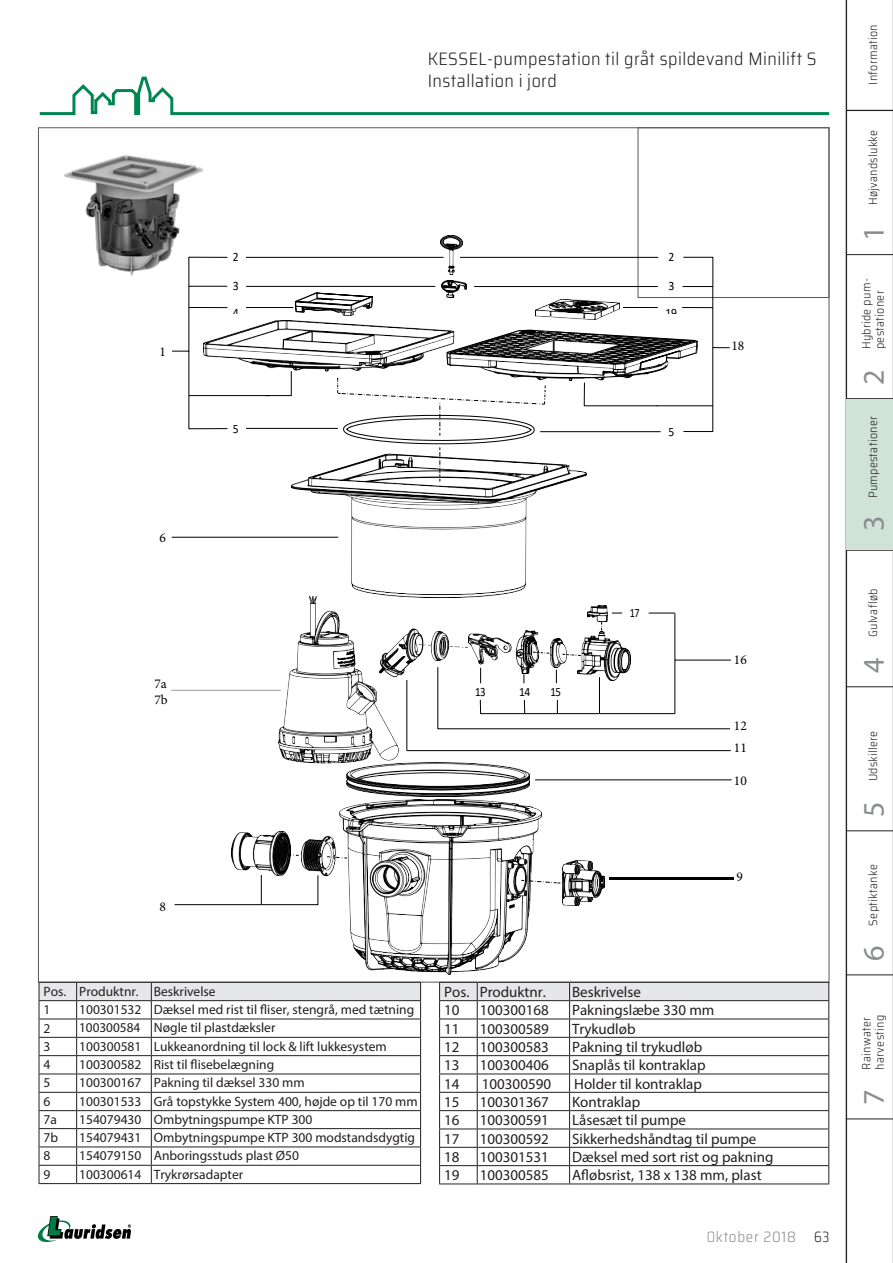
<style>
.page{position:relative;width:893px;height:1263px;background:#fff}
.page>*{position:absolute;margin:0;border:0;box-sizing:border-box;transform-origin:0 0}
.t1{font:30px "Myriad Pro";color:#8a8c8f}
.t2{font:300 semi-condensed 18px/21.6px "Saira";letter-spacing:.025em;color:#231f20}
.t3{font:15px "Myriad Pro";color:#231f20}
.t4{font:300 semi-condensed 15px "Saira";letter-spacing:.05em;color:#8a8c8f;scale:.9 1}
.t5{font:13.5px "Myriad Pro";color:#231f20}
.t6{font:13.5px "Minion Pro";color:#000}
.t7{font:12.75px "Calibri";letter-spacing:-.045em;color:#000;scale:.91 1}
.t8{font:12.75px/27px "Calibri";letter-spacing:-.045em;color:#000;scale:.93 1}
.t9{font:12.75px "Calibri";letter-spacing:-.045em;color:#000;scale:.85 1}
.t10{font:12.75px "Calibri";letter-spacing:-.045em;color:#000;scale:.8 1}
.t11{font:300 semi-condensed 12px/13.5px "Saira";letter-spacing:.025em;color:#231f20}
.s1{color:#231f20}
</style>
<div class="page">
<div style="left:638px;top:128px;width:191px;height:170px;border:1px solid #57585a"></div>
<hr style="left:846px;top:254px;width:47px;height:1px;background:#231f20">
<hr style="left:846px;top:398px;width:47px;height:1px;background:#231f20">
<hr style="left:846px;top:686px;width:47px;height:1px;background:#231f20">
<hr style="left:846px;top:830px;width:47px;height:1px;background:#231f20">
<hr style="left:846px;top:974px;width:47px;height:1px;background:#231f20">
<hr style="left:846px;top:1118px;width:47px;height:1px;background:#231f20">
<img style="left:64px;top:155px;width:142px;height:121px">
<img style="left:291px;top:504px;width:236px;height:92px">
<img style="left:529px;top:631px;width:10px;height:36px">
<img style="left:172px;top:596px;width:357px;height:200px">
<img style="left:550px;top:639px;width:17px;height:28px">
<svg style="left:533px;top:652px;width:16px;height:2px"></svg>
<img style="left:581px;top:631px;width:49px;height:36px">
<svg style="left:562px;top:654px;width:19px;height:2px"></svg>
<img style="left:587px;top:605px;width:20px;height:16px">
<svg style="left:597px;top:127px;width:127px;height:130px"></svg>
<hr style="left:172px;top:537px;width:166px;height:1px;background:#000">
<svg style="left:437px;top:667px;width:294px;height:62px"></svg>
<hr style="left:599px;top:677px;width:1px;height:36px;background:#000">
<svg style="left:649px;top:613px;width:26px;height:1px"></svg>
<hr style="left:675px;top:613px;width:1px;height:101px;background:#000">
<hr style="left:675px;top:660px;width:56px;height:1px;background:#000">
<hr style="left:407px;top:680px;width:1px;height:71px;background:#000">
<hr style="left:407px;top:750px;width:324px;height:1px;background:#000">
<hr style="left:535px;top:780px;width:197px;height:1px;background:#000">
<img style="left:440px;top:236px;width:22px;height:21px">
<svg style="left:171px;top:257px;width:559px;height:247px"></svg>
<img style="left:563px;top:861px;width:41px;height:45px">
<img style="left:302px;top:799px;width:239px;height:176px">
<svg style="left:521px;top:880px;width:39px;height:4px"></svg>
<svg style="left:327px;top:856px;width:20px;height:2px"></svg>
<img style="left:232px;top:831px;width:58px;height:44px">
<svg style="left:279px;top:854px;width:20px;height:2px"></svg>
<svg style="left:174px;top:875px;width:144px;height:30px"></svg>
<hr style="left:609px;top:877px;width:125px;height:2px;background:#000">
<svg style="left:39px;top:76px;width:791px;height:40px"></svg>
<hr style="left:892px;top:0;width:1px;height:1263px;background:#231f20">
<hr style="left:847px;top:110px;width:46px;height:1px;background:#231f20">
<hr style="left:846px;top:550px;width:47px;height:1px;background:#231f20">
<hr style="left:846px;top:0;width:1px;height:1263px;background:#231f20">
<img style="left:38px;top:1217px;width:93px;height:24px">
<div style="left:847px;top:504px;width:46px;height:46px;background:#cfe3d7"></div>
<div style="left:847px;top:399px;width:46px;height:105px;background:#cfe3d7"></div>
<svg style="left:39px;top:982px;width:382px;height:201px"></svg>
<hr style="left:39px;top:1183px;width:38px;height:1px;background:#231f20">
<hr style="left:77px;top:1183px;width:74px;height:1px;background:#231f20">
<hr style="left:151px;top:1183px;width:270px;height:1px;background:#231f20">
<svg style="left:439px;top:982px;width:390px;height:201px"></svg>
<hr style="left:439px;top:1183px;width:38px;height:1px;background:#231f20">
<hr style="left:477px;top:1183px;width:93px;height:1px;background:#231f20">
<hr style="left:570px;top:1183px;width:259px;height:1px;background:#231f20">
<p class="t2" style="left:428px;top:47px;width:390px">KESSEL-pumpestation til gråt spildevand Minilift S<br>Installation i jord</p>
<p class="t6" style="left:159px;top:343px;width:8px">1</p>
<p class="t6" style="left:159px;top:529px;width:8px">6</p>
<p class="t6" style="left:154px;top:674px;width:14px">7a</p>
<p class="t6" style="left:154px;top:691px;width:15px">7b</p>
<p class="t6" style="left:159px;top:898px;width:8px">8</p>
<p class="t7" style="left:233px;top:248px;width:8px">2</p>
<p class="t7" style="left:668px;top:248px;width:8px">2</p>
<p class="t8" style="left:233px;top:272px;width:8px">3<br>4</p>
<p class="t8" style="left:666px;top:272px;width:14px">3<br>19</p>
<p class="t7" style="left:233px;top:420px;width:8px">5</p>
<p class="t7" style="left:668px;top:422px;width:8px">5</p>
<p class="t6" style="left:731px;top:337px;width:14px">18</p>
<p class="t9" style="left:475px;top:683px;width:14px">13</p>
<p class="t7" style="left:519px;top:683px;width:14px">14</p>
<p class="t9" style="left:550px;top:683px;width:14px">15</p>
<p class="t10" style="left:630px;top:603px;width:14px">17</p>
<p class="t6" style="left:734px;top:650px;width:14px">16</p>
<p class="t6" style="left:734px;top:717px;width:14px">12</p>
<p class="t6" style="left:734px;top:739px;width:14px">11</p>
<p class="t6" style="left:734px;top:771px;width:14px">10</p>
<p class="t6" style="left:736px;top:867px;width:8px">9</p>
<p class="t5" style="left:44px;top:983px;width:24px">Pos.</p>
<p class="t5" style="left:79px;top:983px;width:61px">Produktnr.</p>
<p class="t5" style="left:154px;top:983px;width:63px">Beskrivelse</p>
<p class="t5" style="left:44px;top:1001px;width:8px">1</p>
<p class="t5" style="left:79px;top:1001px;width:64px">100301532</p>
<p class="t5" style="left:154px;top:1001px;width:262px">Dæksel med rist til fliser, stengrå, med tætning</p>
<p class="t5" style="left:44px;top:1020px;width:8px">2</p>
<p class="t5" style="left:79px;top:1020px;width:63px">100300584</p>
<p class="t5" style="left:154px;top:1020px;width:123px">Nøgle til plastdæksler</p>
<p class="t5" style="left:44px;top:1038px;width:8px">3</p>
<p class="t5" style="left:79px;top:1038px;width:64px">100300581</p>
<p class="t5" style="left:154px;top:1038px;width:234px">Lukkeanordning til lock &amp; lift lukkesystem</p>
<p class="t5" style="left:44px;top:1056px;width:8px">4</p>
<p class="t5" style="left:79px;top:1056px;width:64px">100300582</p>
<p class="t5" style="left:154px;top:1056px;width:122px">Rist til flisebelægning</p>
<p class="t5" style="left:44px;top:1075px;width:8px">5</p>
<p class="t5" style="left:79px;top:1075px;width:64px">100300167</p>
<p class="t5" style="left:154px;top:1075px;width:152px">Pakning til dæksel 330 mm</p>
<p class="t5" style="left:44px;top:1093px;width:8px">6</p>
<p class="t5" style="left:79px;top:1093px;width:64px">100301533</p>
<p class="t5" style="left:154px;top:1093px;width:265px">Grå topstykke System 400, højde op til 170 mm</p>
<p class="t5" style="left:44px;top:1111px;width:15px">7a</p>
<p class="t5" style="left:79px;top:1111px;width:64px">154079430</p>
<p class="t5" style="left:154px;top:1111px;width:160px">Ombytningspumpe KTP 300</p>
<p class="t5" style="left:44px;top:1129px;width:16px">7b</p>
<p class="t5" style="left:79px;top:1129px;width:64px">154079431</p>
<p class="t5" style="left:154px;top:1129px;width:263px">Ombytningspumpe KTP 300 modstandsdygtig</p>
<p class="t5" style="left:44px;top:1147px;width:8px">8</p>
<p class="t5" style="left:79px;top:1147px;width:64px">154079150</p>
<p class="t5" style="left:154px;top:1147px;width:147px">Anboringsstuds plast Ø50</p>
<p class="t5" style="left:44px;top:1166px;width:8px">9</p>
<p class="t5" style="left:79px;top:1166px;width:64px">100300614</p>
<p class="t5" style="left:154px;top:1166px;width:91px">Trykrørsadapter</p>
<p class="t3" style="left:444px;top:983px;width:27px">Pos.</p>
<p class="t3" style="left:480px;top:983px;width:68px">Produktnr.</p>
<p class="t3" style="left:572px;top:983px;width:70px">Beskrivelse</p>
<p class="t3" style="left:444px;top:1001px;width:17px">10</p>
<p class="t3" style="left:480px;top:1001px;width:71px">100300168</p>
<p class="t3" style="left:572px;top:1001px;width:144px">Pakningslæbe 330 mm</p>
<p class="t3" style="left:444px;top:1019px;width:17px">11</p>
<p class="t3" style="left:480px;top:1019px;width:71px">100300589</p>
<p class="t3" style="left:572px;top:1019px;width:65px">Trykudløb</p>
<p class="t3" style="left:444px;top:1038px;width:17px">12</p>
<p class="t3" style="left:480px;top:1038px;width:71px">100300583</p>
<p class="t3" style="left:572px;top:1038px;width:132px">Pakning til trykudløb</p>
<p class="t3" style="left:444px;top:1056px;width:17px">13</p>
<p class="t3" style="left:480px;top:1056px;width:71px">100300406</p>
<p class="t3" style="left:572px;top:1056px;width:135px">Snaplås til kontraklap</p>
<p class="t3" style="left:444px;top:1074px;width:17px">14</p>
<p class="t3" style="left:482px;top:1074px;width:71px">100300590</p>
<p class="t3" style="left:574px;top:1074px;width:129px">Holder til kontraklap</p>
<p class="t3" style="left:444px;top:1093px;width:17px">15</p>
<p class="t3" style="left:480px;top:1093px;width:71px">100301367</p>
<p class="t3" style="left:572px;top:1093px;width:70px">Kontraklap</p>
<p class="t3" style="left:444px;top:1111px;width:17px">16</p>
<p class="t3" style="left:480px;top:1111px;width:71px">100300591</p>
<p class="t3" style="left:572px;top:1111px;width:115px">Låsesæt til pumpe</p>
<p class="t3" style="left:444px;top:1129px;width:17px">17</p>
<p class="t3" style="left:480px;top:1129px;width:71px">100300592</p>
<p class="t3" style="left:572px;top:1129px;width:186px">Sikkerhedshåndtag til pumpe</p>
<p class="t3" style="left:444px;top:1148px;width:17px">18</p>
<p class="t3" style="left:480px;top:1148px;width:71px">100301531</p>
<p class="t3" style="left:572px;top:1148px;width:203px">Dæksel med sort rist og pakning</p>
<p class="t3" style="left:444px;top:1166px;width:17px">19</p>
<p class="t3" style="left:480px;top:1166px;width:71px">100300585</p>
<p class="t3" style="left:572px;top:1166px;width:191px">Afløbsrist, 138 x 138 mm, plast</p>
<p class="t4" style="left:707px;top:1225px;width:138px">Oktober 2018 <span class="s1">63</span></p>
<p class="t11" style="left:866px;top:85px;width:62px;rotate:-90deg">Information</p>
<p class="t11" style="left:866px;top:205px;width:77px;rotate:-90deg">Højvandslukke</p>
<h1 class="t1" style="left:855px;top:241px;width:17px;rotate:-90deg">1</h1>
<p class="t11" style="left:859px;top:349px;width:72px;rotate:-90deg">Hybride pum&shy;pestationer</p>
<h1 class="t1" style="left:855px;top:385px;width:17px;rotate:-90deg">2</h1>
<p class="t11" style="left:866px;top:498px;width:84px;rotate:-90deg">Pumpestationer</p>
<h1 class="t1" style="left:855px;top:531px;width:17px;rotate:-90deg">3</h1>
<p class="t11" style="left:866px;top:637px;width:50px;rotate:-90deg">Gulvafløb</p>
<h1 class="t1" style="left:855px;top:673px;width:17px;rotate:-90deg">4</h1>
<p class="t11" style="left:866px;top:781px;width:52px;rotate:-90deg">Udskillere</p>
<h1 class="t1" style="left:855px;top:817px;width:17px;rotate:-90deg">5</h1>
<p class="t11" style="left:866px;top:925px;width:63px;rotate:-90deg">Septiktanke</p>
<h1 class="t1" style="left:855px;top:961px;width:17px;rotate:-90deg">6</h1>
<p class="t11" style="left:859px;top:1069px;width:56px;rotate:-90deg">Rainwater harvesting</p>
<h1 class="t1" style="left:855px;top:1105px;width:17px;rotate:-90deg">7</h1>
</div>
